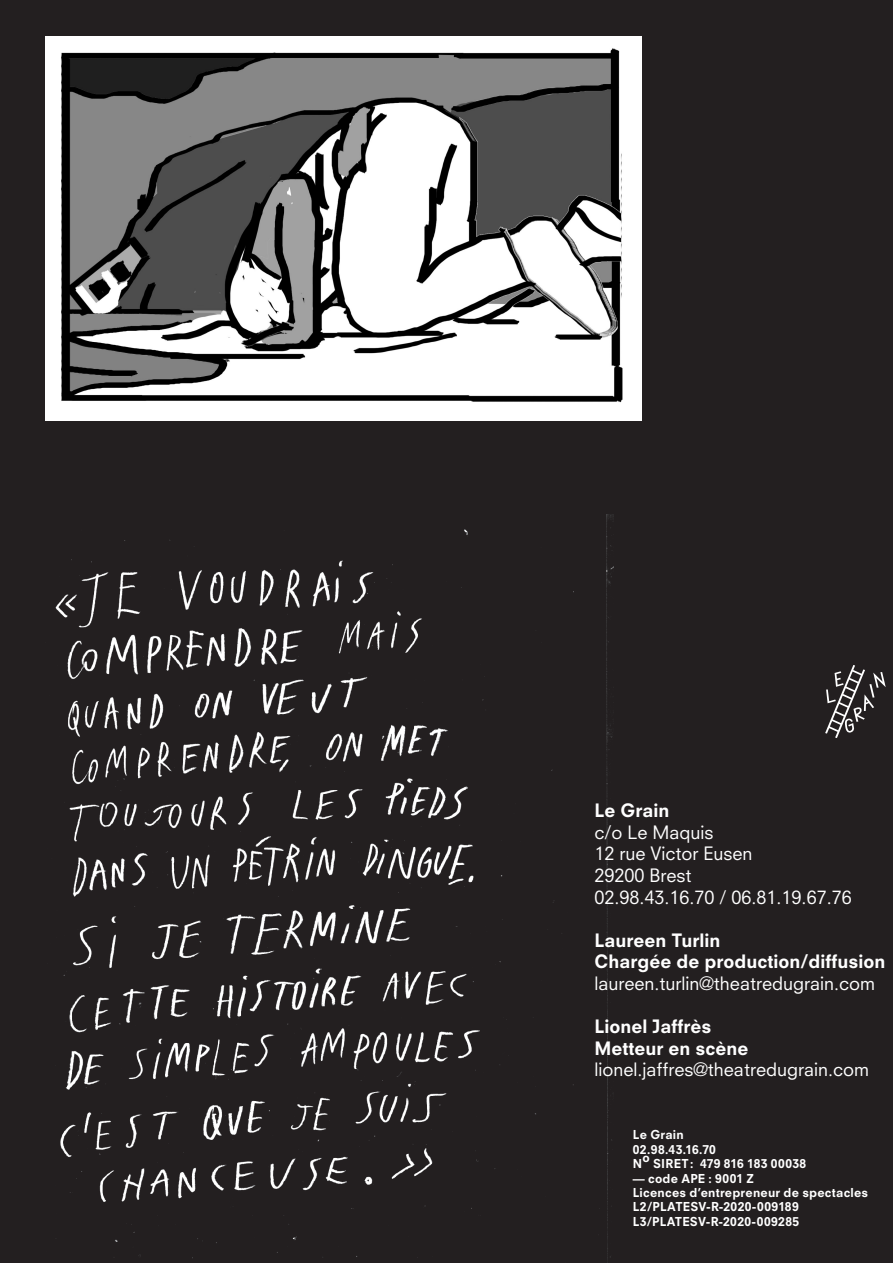
<style>
.page{position:relative;width:893px;height:1263px;background:#231f20}
.page>*{position:absolute;margin:0;border:0;box-sizing:border-box;transform-origin:0 0}
.t1{font:18px "Neuzeit SLT Std";color:#fff}
.t2{font:800 18px "Neuzeit SLT Std";color:#fff}
.t3{font:800 12px "Neuzeit SLT Std";letter-spacing:.02em;color:#fff}
</style>
<div class="page">
<img style="left:55px;top:514px;width:559px;height:749px">
<svg style="left:825px;top:665px;width:61px;height:73px"></svg>
<img style="left:46px;top:36px;width:595px;height:384px">
<p class="t2" style="left:594px;top:799px;width:76px">Le Grain</p>
<p class="t1" style="left:594px;top:821px;width:121px">c/o Le Maquis</p>
<p class="t1" style="left:594px;top:843px;width:160px">12 rue Victor Eusen</p>
<p class="t1" style="left:594px;top:864px;width:99px">29200 Brest</p>
<p class="t1" style="left:594px;top:886px;width:259px">02.98.43.16.70 / 06.81.19.67.76</p>
<p class="t2" style="left:594px;top:929px;width:127px">Laureen Turlin</p>
<p class="t2" style="left:594px;top:951px;width:292px">Chargée de production/diffusion</p>
<p class="t1" style="left:594px;top:972px;width:282px">laureen.turlin@theatredugrain.com</p>
<p class="t2" style="left:594px;top:1015px;width:118px">Lionel Jaffrès</p>
<p class="t2" style="left:594px;top:1037px;width:155px">Metteur en scène</p>
<p class="t1" style="left:594px;top:1059px;width:276px">lionel.jaffres@theatredugrain.com</p>
<p class="t3" style="left:633px;top:1127px;width:52px">Le Grain</p>
<p class="t3" style="left:633px;top:1142px;width:85px">02.98.43.16.70</p>
<p class="t3" style="left:633px;top:1156px;width:11px">N</p>
<p class="t3" style="left:642px;top:1150px;width:9px">o</p>
<p class="t3" style="left:653px;top:1156px;width:155px">SIRET: 479 816 183 00038</p>
<p class="t3" style="left:633px;top:1171px;width:123px">— code APE : 9001 Z</p>
<p class="t3" style="left:633px;top:1185px;width:237px">Licences d’entrepreneur de spectacles</p>
<p class="t3" style="left:633px;top:1199px;width:167px">L2/PLATESV-R-2020-009189</p>
<p class="t3" style="left:633px;top:1214px;width:168px">L3/PLATESV-R-2020-009285</p>
</div>
